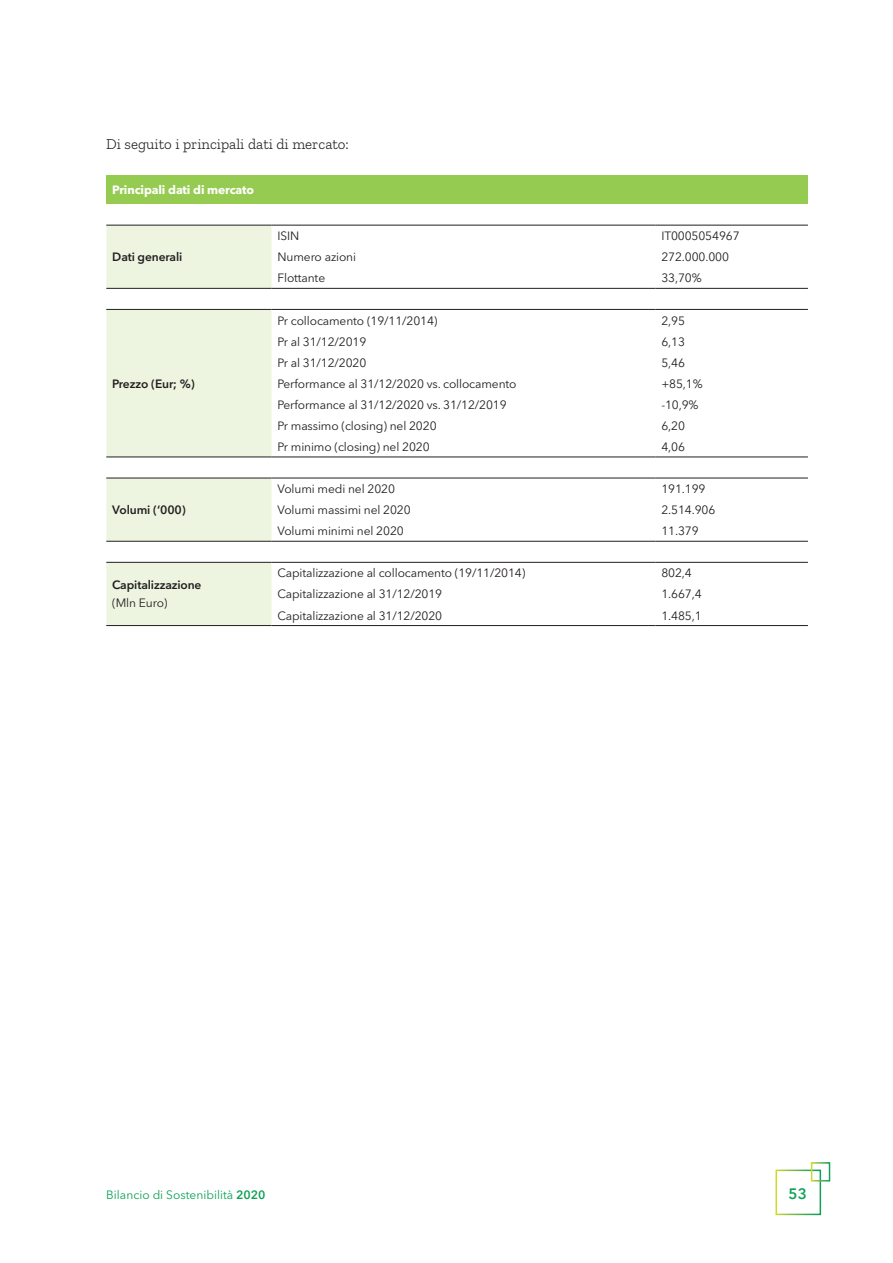
<style>
.page{position:relative;width:893px;height:1263px;background:#fff}
.page>*{position:absolute;margin:0;border:0;box-sizing:border-box;transform-origin:0 0}
.t1{font:300 15px "Zilla Slab";color:#231f20}
.t2{font:600 15px "Avenir Next LT Pro";color:#0fa157}
.t3{font:12px "Avenir Next LT Pro";letter-spacing:-.01em;color:#231f20}
.t4{font:600 12px "Avenir Next LT Pro";letter-spacing:-.01em;color:#231f20}
.t5{font:12px "Avenir Next LT Pro";color:#0fa157}
.t6{font:700 12px "Avenir Next LT Pro";letter-spacing:-.01em;color:#fff}
.s1{font-weight:600}
</style>
<div class="page">
<div style="left:775px;top:1169px;width:46px;height:46px;border:2px solid #fff"></div>
<div style="left:811px;top:1162px;width:19px;height:19px;border:2px solid #fff"></div>
<hr style="left:0;top:626px;width:1px;height:431px;background:#edf5e1">
<div style="left:106px;top:176px;width:702px;height:28px;background:#96cb52"></div>
<svg style="left:106px;top:226px;width:166px;height:399px;fill:#edf5e1"></svg>
<hr style="left:106px;top:225px;width:166px;height:1px;background:#231f20">
<hr style="left:272px;top:225px;width:383px;height:1px;background:#231f20">
<hr style="left:655px;top:225px;width:153px;height:1px;background:#231f20">
<hr style="left:106px;top:288px;width:166px;height:1px;background:#231f20">
<hr style="left:272px;top:288px;width:383px;height:1px;background:#231f20">
<hr style="left:655px;top:288px;width:153px;height:1px;background:#231f20">
<hr style="left:106px;top:309px;width:166px;height:1px;background:#231f20">
<hr style="left:272px;top:309px;width:383px;height:1px;background:#231f20">
<hr style="left:655px;top:309px;width:153px;height:1px;background:#231f20">
<hr style="left:106px;top:457px;width:166px;height:1px;background:#231f20">
<hr style="left:272px;top:457px;width:383px;height:1px;background:#231f20">
<hr style="left:655px;top:457px;width:153px;height:1px;background:#231f20">
<hr style="left:106px;top:478px;width:166px;height:1px;background:#231f20">
<hr style="left:272px;top:478px;width:383px;height:1px;background:#231f20">
<hr style="left:655px;top:478px;width:153px;height:1px;background:#231f20">
<hr style="left:106px;top:541px;width:166px;height:1px;background:#231f20">
<hr style="left:272px;top:541px;width:383px;height:1px;background:#231f20">
<hr style="left:655px;top:541px;width:153px;height:1px;background:#231f20">
<hr style="left:106px;top:562px;width:166px;height:1px;background:#231f20">
<hr style="left:272px;top:562px;width:383px;height:1px;background:#231f20">
<hr style="left:655px;top:562px;width:153px;height:1px;background:#231f20">
<hr style="left:106px;top:625px;width:166px;height:1px;background:#231f20">
<hr style="left:272px;top:625px;width:383px;height:1px;background:#231f20">
<hr style="left:655px;top:625px;width:153px;height:1px;background:#231f20">
<p class="t1" style="left:106px;top:135px;width:244px">Di seguito i principali dati di mercato:</p>
<p class="t6" style="left:112px;top:183px;width:143px">Principali dati di mercato</p>
<p class="t4" style="left:112px;top:250px;width:72px">Dati generali</p>
<p class="t4" style="left:112px;top:376px;width:84px">Prezzo (Eur; %)</p>
<p class="t4" style="left:112px;top:503px;width:75px">Volumi (‘000)</p>
<p class="t4" style="left:112px;top:578px;width:91px">Capitalizzazione</p>
<p class="t3" style="left:112px;top:596px;width:57px">(Mln Euro)</p>
<p class="t3" style="left:278px;top:229px;width:23px">ISIN</p>
<p class="t3" style="left:661px;top:229px;width:80px">IT0005054967</p>
<p class="t3" style="left:278px;top:250px;width:80px">Numero azioni</p>
<p class="t3" style="left:661px;top:250px;width:69px">272.000.000</p>
<p class="t3" style="left:278px;top:271px;width:49px">Flottante</p>
<p class="t3" style="left:661px;top:271px;width:42px">33,70%</p>
<p class="t3" style="left:278px;top:313px;width:161px">Pr collocamento (19/11/2014)</p>
<p class="t3" style="left:661px;top:313px;width:25px">2,95</p>
<p class="t3" style="left:278px;top:334px;width:90px">Pr al 31/12/2019</p>
<p class="t3" style="left:661px;top:334px;width:25px">6,13</p>
<p class="t3" style="left:278px;top:355px;width:90px">Pr al 31/12/2020</p>
<p class="t3" style="left:661px;top:355px;width:25px">5,46</p>
<p class="t3" style="left:278px;top:376px;width:241px">Performance al 31/12/2020 vs. collocamento</p>
<p class="t3" style="left:661px;top:376px;width:43px">+85,1%</p>
<p class="t3" style="left:278px;top:397px;width:231px">Performance al 31/12/2020 vs. 31/12/2019</p>
<p class="t3" style="left:661px;top:397px;width:39px">-10,9%</p>
<p class="t3" style="left:278px;top:418px;width:161px">Pr massimo (closing) nel 2020</p>
<p class="t3" style="left:661px;top:418px;width:25px">6,20</p>
<p class="t3" style="left:278px;top:440px;width:154px">Pr minimo (closing) nel 2020</p>
<p class="t3" style="left:661px;top:440px;width:25px">4,06</p>
<p class="t3" style="left:278px;top:482px;width:119px">Volumi medi nel 2020</p>
<p class="t3" style="left:661px;top:482px;width:46px">191.199</p>
<p class="t3" style="left:278px;top:503px;width:135px">Volumi massimi nel 2020</p>
<p class="t3" style="left:661px;top:503px;width:55px">2.514.906</p>
<p class="t3" style="left:278px;top:524px;width:128px">Volumi minimi nel 2020</p>
<p class="t3" style="left:661px;top:524px;width:39px">11.379</p>
<p class="t3" style="left:278px;top:566px;width:249px">Capitalizzazione al collocamento (19/11/2014)</p>
<p class="t3" style="left:661px;top:566px;width:32px">802,4</p>
<p class="t3" style="left:278px;top:587px;width:166px">Capitalizzazione al 31/12/2019</p>
<p class="t3" style="left:661px;top:587px;width:42px">1.667,4</p>
<p class="t3" style="left:278px;top:608px;width:166px">Capitalizzazione al 31/12/2020</p>
<p class="t3" style="left:661px;top:608px;width:42px">1.485,1</p>
<p class="t5" style="left:106px;top:1187px;width:161px">Bilancio di Sostenibilità <span class="s1">2020</span></p>
<p class="t2" style="left:788px;top:1184px;width:20px">53</p>
</div>
